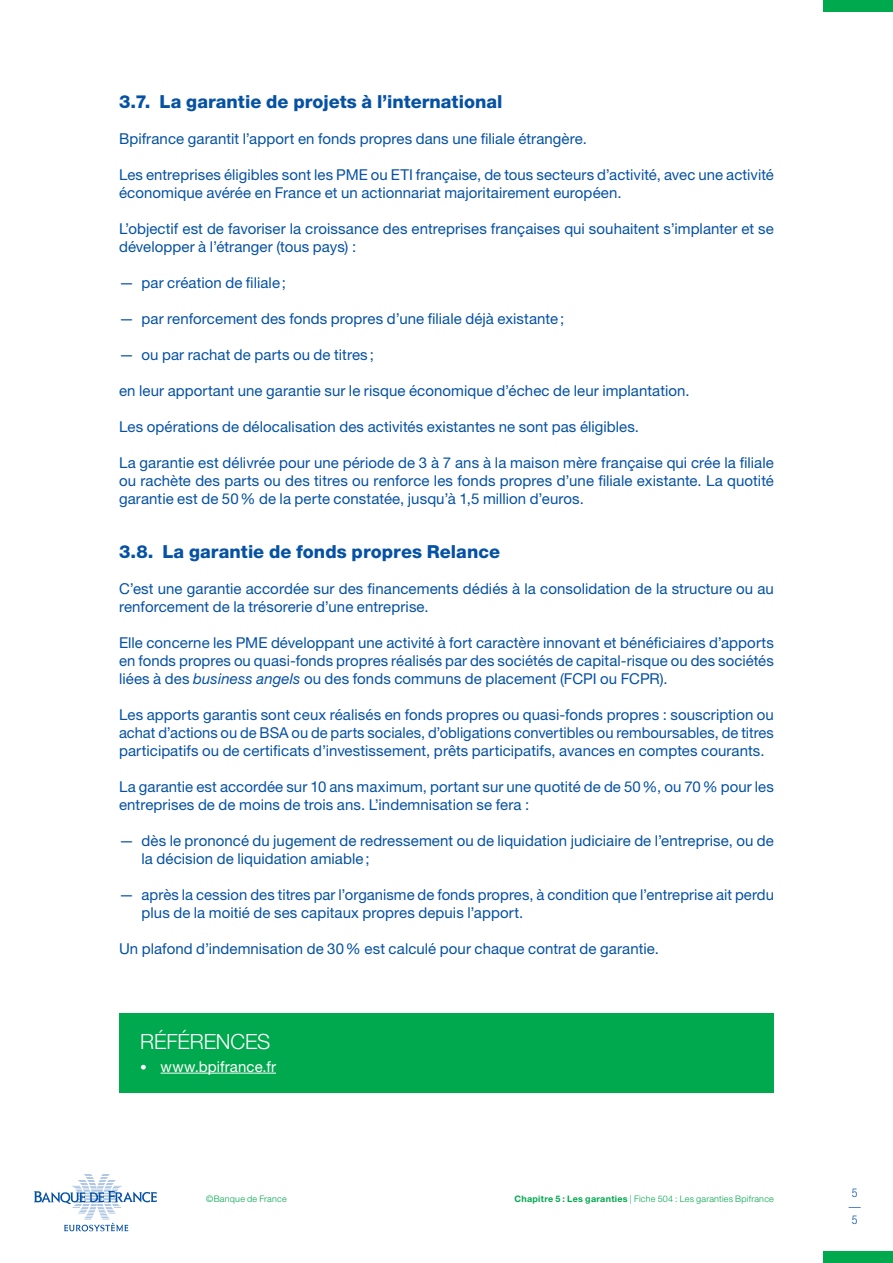
<style>
.page{position:relative;width:893px;height:1263px;background:#fff}
.page>*{position:absolute;margin:0;border:0;box-sizing:border-box;transform-origin:0 0}
.t1{font:300 21px "Helvetica Neue LT Std";letter-spacing:-.01em;color:#fff}
.t2{font:800 18px "Helvetica Neue LT Std";color:#0551a4}
.t3{font:15px/18px "Helvetica Neue LT Std";letter-spacing:.005em;color:#0551a4}
.t4{font:15px "Helvetica Neue LT Std";letter-spacing:.005em;color:#fff}
.t5{font:300 condensed 12px/13.5px "Helvetica Neue LT Std";color:#0551a4}
.t6{font:300 9px "Helvetica Neue LT Std";letter-spacing:.025em;color:#00a84e}
.s1{font-style:italic}
.s2{font-size:13.5px}
.s3{font-weight:700}
</style>
<div class="page">
<svg style="left:34px;top:1174px;width:123px;height:57px"></svg>
<div style="left:823px;top:1252px;width:70px;height:11px;background:#00a84e"></div>
<div style="left:823px;top:0;width:70px;height:11px;background:#00a84e"></div>
<div style="left:119px;top:1013px;width:655px;height:80px;background:#00a84e"></div>
<hr style="left:161px;top:1073px;width:115px;height:1px;background:#fff">
<p class="t2" style="left:119px;top:91px;width:385px">3.7. La garantie de projets à l’international</p>
<p class="t3" style="left:119px;top:129px;width:469px">Bpifrance garantit l’apport en fonds propres dans une filiale étrangère.</p>
<p class="t3" style="left:119px;top:165px;width:656px">Les entreprises éligibles sont les PME ou ETI française, de tous secteurs d’activité, avec une activité économique avérée en France et un actionnariat majoritairement européen.</p>
<p class="t3" style="left:119px;top:219px;width:656px">L’objectif est de favoriser la croissance des entreprises françaises qui souhaitent s’implanter et se développer à l’étranger (tous pays) :</p>
<p class="t3" style="left:119px;top:273px;width:169px">— par création de filiale;</p>
<p class="t3" style="left:119px;top:309px;width:447px">— par renforcement des fonds propres d’une filiale déjà existante;</p>
<p class="t3" style="left:119px;top:345px;width:256px">— ou par rachat de parts ou de titres ;</p>
<p class="t3" style="left:119px;top:381px;width:572px">en leur apportant une garantie sur le risque économique d’échec de leur implantation.</p>
<p class="t3" style="left:119px;top:417px;width:522px">Les opérations de délocalisation des activités existantes ne sont pas éligibles.</p>
<p class="t3" style="left:119px;top:453px;width:656px;text-align:justify">La garantie est délivrée pour une période de 3 à 7 ans à la maison mère française qui crée la filiale ou rachète des parts ou des titres ou renforce les fonds propres d’une filiale existante. La quotité garantie est de 50% de la perte constatée, jusqu’à 1,5 million d’euros.</p>
<p class="t2" style="left:119px;top:541px;width:383px">3.8. La garantie de fonds propres Relance</p>
<p class="t3" style="left:119px;top:579px;width:656px">C’est une garantie accordée sur des financements dédiés à la consolidation de la structure ou au renforcement de la trésorerie d’une entreprise.</p>
<p class="t3" style="left:119px;top:633px;width:656px;text-align:justify">Elle concerne les PME développant une activité à fort caractère innovant et bénéficiaires d’apports en fonds propres ou quasi-fonds propres réalisés par des sociétés de capital-risque ou des sociétés liées à des <span class="s1">business angels</span> ou des fonds communs de placement (FCPI ou FCPR).</p>
<p class="t3" style="left:119px;top:705px;width:656px;text-align:justify">Les apports garantis sont ceux réalisés en fonds propres ou quasi-fonds propres : souscription ou achat d’actions ou de BSA ou de parts sociales, d’obligations convertibles ou remboursables, de titres participatifs ou de certificats d’investissement, prêts participatifs, avances en comptes courants.</p>
<p class="t3" style="left:119px;top:777px;width:656px">La garantie est accordée sur 10 ans maximum, portant sur une quotité de de 50%, ou 70% pour les entreprises de de moins de trois ans. L’indemnisation se fera :</p>
<p class="t3" style="left:142px;top:831px;width:634px;text-indent:-22px">— dès le prononcé du jugement de redressement ou de liquidation judiciaire de l’entreprise, ou de la décision de liquidation amiable;</p>
<p class="t3" style="left:142px;top:885px;width:634px;text-indent:-22px">— après la cession des titres par l’organisme de fonds propres, à condition que l’entreprise ait perdu plus de la moitié de ses capitaux propres depuis l’apport.</p>
<p class="t3" style="left:119px;top:939px;width:541px">Un plafond d’indemnisation de 30% est calculé pour chaque contrat de garantie.</p>
<h1 class="t1" style="left:140px;top:1029px;width:132px">RÉFÉRENCES</h1>
<p class="t4" style="left:140px;top:1057px;width:137px"><span class="s2">•</span> www.bpifrance.fr</p>
<p class="t6" style="left:206px;top:1193px;width:82px">©Banque de France</p>
<p class="t6" style="left:514px;top:1193px;width:261px"><span class="s3">Chapitre 5 : Les garanties</span> | Fiche 504 : Les garanties Bpifrance</p>
<p class="t5" style="left:849px;top:1186px;width:13px">5 —<br>5</p>
</div>
